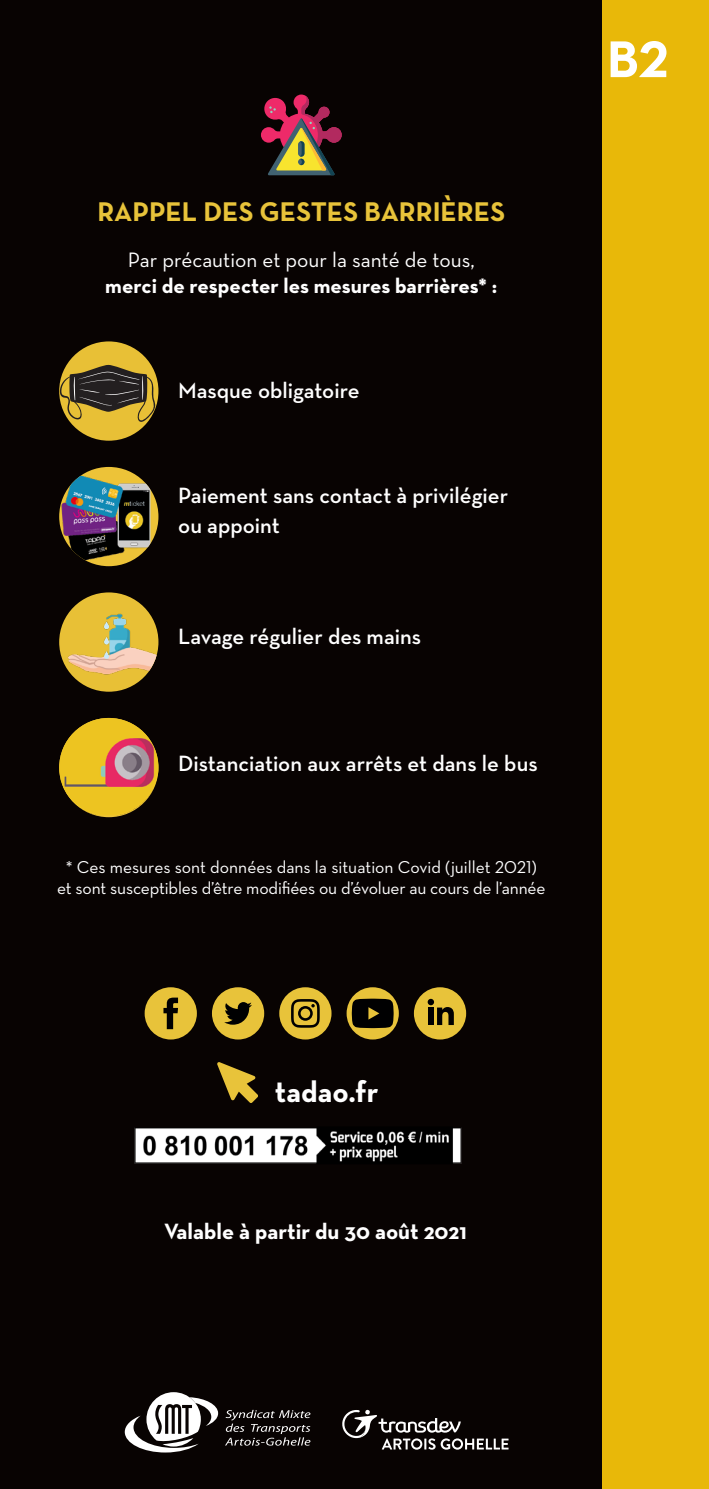
<style>
.page{position:relative;width:709px;height:1489px;background:#fff}
.page>*{position:absolute;margin:0;border:0;box-sizing:border-box;transform-origin:0 0}
.t1{font:700 52.5px "Neutraface Text";color:#fff}
.t2{font:700 30px "Neutraface Text";color:#fff}
.t3{font:700 27.5px "Neutraface Text";color:#e8c33a}
.t4{font:600 22.5px "Neutraface Text";color:#fff}
.t5{font:700 22.5px "Neutraface Text";color:#fff}
.t6{font:700 21.25px "Neutraface Text";color:#fff}
.t7{font:21.25px "Neutra Text";color:#fff}
.t8{font:17.5px/21px "Neutra Text";letter-spacing:-.01em;color:#fff;text-align:center}
.s1{font-family:"Neutraface Text"}
</style>
<div class="page">
<div style="left:0;top:0;width:602px;height:1488px;background:#080302"></div>
<div style="left:602px;top:0;width:107px;height:1488px;background:#e8b809"></div>
<svg style="left:342px;top:1409px;width:166px;height:40px"></svg>
<svg style="left:125px;top:1392px;width:93px;height:60px"></svg>
<svg style="left:225px;top:1409px;width:85px;height:36px"></svg>
<div style="left:59px;top:341px;width:99px;height:99px;background:#e8c036;border-radius:50%"></div>
<svg style="left:59px;top:365px;width:96px;height:61px"></svg>
<img style="left:59px;top:592px;width:99px;height:99px;border-radius:50px">
<img style="left:59px;top:467px;width:99px;height:99px;border-radius:50px">
<img style="left:59px;top:718px;width:99px;height:97px">
<svg style="left:217px;top:1062px;width:41px;height:40px"></svg>
<img style="left:134px;top:1127px;width:328px;height:37px">
<svg style="left:261px;top:94px;width:81px;height:81px"></svg>
<div style="left:212px;top:987px;width:52px;height:52px;background:#e8c33a;border-radius:50%"></div>
<svg style="left:224px;top:1002px;width:28px;height:22px"></svg>
<div style="left:414px;top:987px;width:52px;height:52px;background:#e8c33a;border-radius:50%"></div>
<div style="left:428px;top:1007px;width:5px;height:17px;background:#000001"></div>
<svg style="left:427px;top:998px;width:7px;height:7px"></svg>
<svg style="left:437px;top:1007px;width:17px;height:17px"></svg>
<div style="left:145px;top:987px;width:52px;height:52px;background:#e8c33a;border-radius:50%"></div>
<svg style="left:163px;top:997px;width:15px;height:32px"></svg>
<div style="left:279px;top:987px;width:52px;height:52px;background:#e8c33a;border-radius:50%"></div>
<svg style="left:291px;top:999px;width:29px;height:28px"></svg>
<div style="left:346px;top:987px;width:53px;height:52px;background:#e8c33a;border-radius:50%"></div>
<svg style="left:352px;top:998px;width:41px;height:30px"></svg>
<p class="t3" style="left:97px;top:193px;width:409px">RAPPEL DES GESTES BARRIÈRES</p>
<p class="t7" style="left:128px;top:247px;width:348px">Par précaution et pour la santé de tous,</p>
<p class="t6" style="left:105px;top:271px;width:393px">merci de respecter les mesures barrières* :</p>
<p class="t4" style="left:178px;top:376px;width:183px">Masque obligatoire</p>
<p class="t4" style="left:178px;top:481px;width:331px">Paiement sans contact à privilégier</p>
<p class="t4" style="left:178px;top:511px;width:103px">ou appoint</p>
<p class="t4" style="left:178px;top:622px;width:244px">Lavage régulier des mains</p>
<p class="t4" style="left:178px;top:749px;width:361px">Distanciation aux arrêts et dans le bus</p>
<p class="t8" style="left:57px;top:855px;width:490px">* Ces mesures sont données dans la situation Covid (juillet <span class="s1">2021</span>) et sont susceptibles d’être modifiées ou d’évoluer au cours de l’année</p>
<p class="t1" style="left:607px;top:25px;width:63px">B2</p>
<p class="t2" style="left:275px;top:1072px;width:105px">tadao.fr</p>
<p class="t5" style="left:164px;top:1216px;width:304px">Valable à partir du 30 août 2021</p>
</div>
